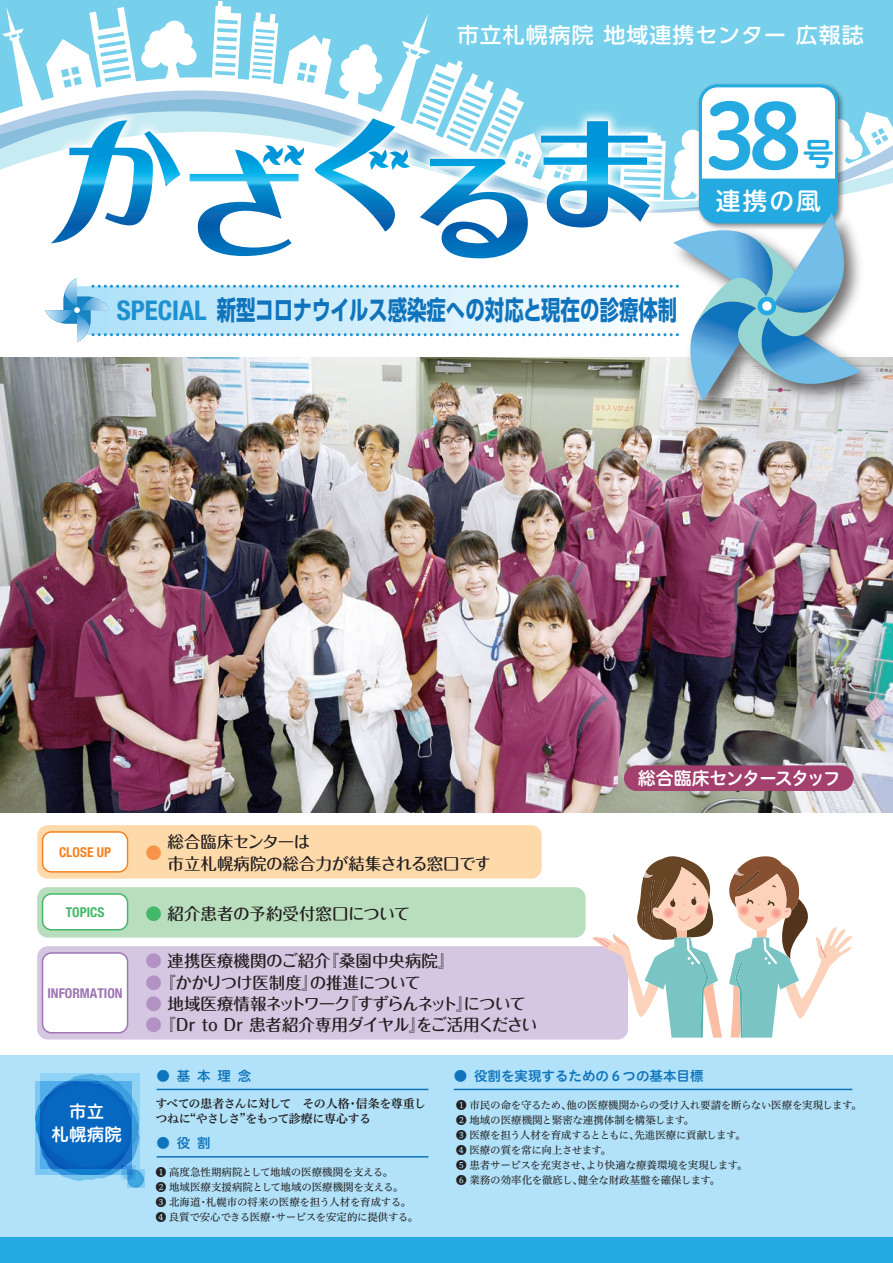
<style>
.page{position:relative;width:893px;height:1263px;background:#fff}
.page>*{position:absolute;margin:0;border:0;box-sizing:border-box;transform-origin:0 0}
.t1{font:89.25px "Hiragino UD Sans R Std W6";color:#24aae1}
.t2{font:31.95px "Hiragino UD Sans R Std W6";color:#24aae1}
.t3{font:700 26.55px "UD Shin Go Pro";color:#1074bc;scale:.73 1}
.t4{font:500 24px "UD Shin M Go Pro";color:#fff}
.t5{font:500 21.3px "UD Shin Go Pro";letter-spacing:.05em;color:#fff}
.t6{font:18px "Hiragino UD Sans R Std W6";letter-spacing:-.08em;color:#fff}
.t7{font:17.4px/22.8px "Hiragino UD Sans R Std W6";letter-spacing:.01em;color:#fff;text-align:center}
.t8{font:500 16.5px/22.5px "Maru Fo Pro";letter-spacing:-.015em;color:#231f20}
.t9{font:500 16.5px "Maru Fo Pro";letter-spacing:-.075em;color:#231f20}
.t10{font:500 16.5px "Maru Fo Pro";letter-spacing:-.045em;color:#231f20}
.t11{font:500 16.5px "Maru Fo Pro";color:#f79447}
.t12{font:13.5px "Hiragino UD Sans R Std W6";color:#1074bc}
.t13{font:700 condensed 13.5px "Helvetica Neue";color:#9e76b3}
.t14{font:700 condensed 13.5px "Helvetica Neue";color:#f58220}
.t15{font:700 condensed 13.5px "Helvetica Neue";color:#44b869}
.t16{font:12px/15px "Hiragino UD Serif Std W6";letter-spacing:-.04em;color:#231f20}
.t17{font:10.5px/15px "Hiragino UD Serif Std W4";letter-spacing:-.02em;color:#231f20}
.s1{font-family:"Helvetica Neue";font-stretch:condensed;font-size:27px;color:#1d90d0}
.s2{color:#44b869}
.s3{color:#b192c3}
</style>
<div class="page">
<svg style="left:0;top:0;width:893px;height:191px;fill:#77d0eb"></svg>
<img style="left:0;top:357px;width:893px;height:455px">
<div style="left:37px;top:825px;width:505px;height:54px;background:#fedaab;border-radius:11px"></div>
<div style="left:37px;top:887px;width:549px;height:51px;background:#b9debd;border-radius:11px"></div>
<div style="left:37px;top:946px;width:591px;height:93px;background:#d5c6e1;border-radius:11px"></div>
<div style="left:43px;top:832px;width:85px;height:40px;background:#fff;border-radius:9px"></div>
<div style="left:42px;top:831px;width:86px;height:42px;border:2px solid #f58220;border-radius:9px"></div>
<div style="left:43px;top:894px;width:85px;height:36px;background:#fff;border-radius:9px"></div>
<div style="left:42px;top:893px;width:86px;height:37px;border:2px solid #44b869;border-radius:9px"></div>
<div style="left:43px;top:953px;width:85px;height:80px;background:#fff;border-radius:9px"></div>
<div style="left:42px;top:952px;width:86px;height:81px;border:2px solid #9e76b3;border-radius:9px"></div>
<div style="left:0;top:1054px;width:893px;height:183px;background:#b1e2f9"></div>
<svg style="left:35px;top:1074px;width:110px;height:114px;background:#358cd3"></svg>
<hr style="left:157px;top:1089px;width:271px;height:1px;background:#1074bc">
<hr style="left:157px;top:1156px;width:271px;height:1px;background:#1074bc">
<hr style="left:454px;top:1089px;width:398px;height:1px;background:#1074bc">
<div style="left:0;top:1237px;width:893px;height:26px;background:#24aae1"></div>
<svg style="left:592px;top:856px;width:260px;height:182px"></svg>
<img style="left:35px;top:102px;width:631px;height:89px">
<img style="left:47px;top:114px;width:607px;height:4px">
<img style="left:695px;top:80px;width:152px;height:38px">
<div style="left:700px;top:86px;width:136px;height:136px;background:#fff;border-radius:17px"></div>
<div style="left:699px;top:84px;width:139px;height:139px;border:3px solid #24aae1;border-radius:17px"></div>
<img style="left:663px;top:357px;width:224px;height:70px">
<svg style="left:45px;top:118px;width:816px;height:283px"></svg>
<div style="left:624px;top:765px;width:229px;height:26px;background:#a4406e;border-radius:13px"></div>
<h3 class="t5" style="left:457px;top:17px;width:408px">市立札幌病院 地域連携センター 広報誌</h3>
<h1 class="t1" style="left:703px;top:68px;width:101px">38</h1>
<h2 class="t2" style="left:802px;top:130px;width:33px">号</h2>
<h3 class="t4" style="left:716px;top:181px;width:107px">連携の風</h3>
<h3 class="t3" style="left:117px;top:288px;width:769px"><span class="s1">SPECIAL</span> 新型コロナウイルス感染症への対応と現在の診療体制</h3>
<p class="t14" style="left:59px;top:841px;width:54px">CLOSE UP</p>
<p class="t15" style="left:66px;top:901px;width:40px">TOPICS</p>
<p class="t13" style="left:47px;top:982px;width:77px">INFORMATION</p>
<h3 class="t7" style="left:51px;top:1099px;width:72px">市立<br>札幌病院</h3>
<h3 class="t8" style="left:146px;top:828px;width:347px;text-indent:22px">総合臨床センターは<br>　 市立札幌病院の総合力が結集される窓口です</h3>
<h3 class="t8" style="left:146px;top:900px;width:266px"><span class="s2">●</span> 紹介患者の予約受付窓口について</h3>
<h3 class="t8" style="left:146px;top:948px;width:310px"><span class="s3">●</span> 連携医療機関のご紹介『桑園中央病院』</h3>
<h3 class="t10" style="left:146px;top:969px;width:277px"><span class="s3">●</span> 『かかりつけ医制度』の推進について</h3>
<h3 class="t9" style="left:146px;top:990px;width:382px"><span class="s3">●</span> 地域医療情報ネットワーク『すずらんネット』について</h3>
<h3 class="t8" style="left:146px;top:1011px;width:394px"><span class="s3">●</span> 『Dr to Dr 患者紹介専用ダイヤル』をご活用ください</h3>
<h3 class="t11" style="left:146px;top:839px;width:18px">●</h3>
<h3 class="t6" style="left:638px;top:764px;width:204px">総合臨床センタースタッフ</h3>
<p class="t12" style="left:157px;top:1065px;width:96px">●基本理念</p>
<p class="t12" style="left:454px;top:1065px;width:251px">● 役割を実現するための６つの基本目標</p>
<p class="t16" style="left:155px;top:1096px;width:272px">すべての患者さんに対して　その人格・信条を尊重しつねに“やさしさ”をもって診療に専心する</p>
<p class="t17" style="left:456px;top:1096px;width:407px">❶ 市民の命を守るため、他の医療機関からの受け入れ要請を断らない医療を実現します。<br>❷ 地域の医療機関と緊密な連携体制を構築します。<br>❸ 医療を担う人材を育成するとともに、先進医療に貢献します。<br>❹ 医療の質を常に向上させます。<br>❺ 患者サービスを充実させ、より快適な療養環境を実現します。<br>❻ 業務の効率化を徹底し、健全な財政基盤を確保します。</p>
<p class="t12" style="left:157px;top:1133px;width:55px">●役割</p>
<p class="t17" style="left:156px;top:1164px;width:264px">❶ 高度急性期病院として地域の医療機関を支える。<br>❷ 地域医療支援病院として地域の医療機関を支える。<br>❸ 北海道・札幌市の将来の医療を担う人材を育成する。<br>❹ 良質で安心できる医療・サービスを安定的に提供する。</p>
</div>
